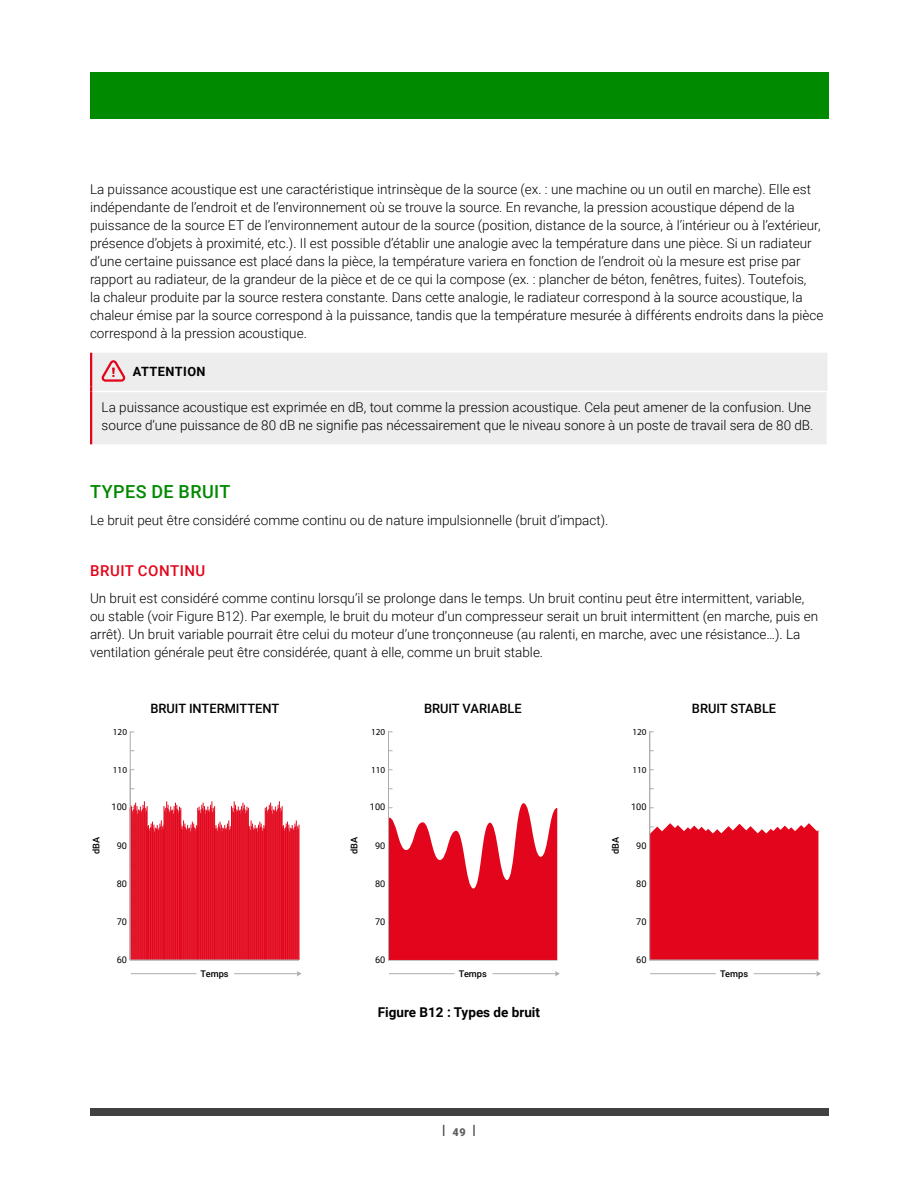
<style>
.page{position:relative;width:918px;height:1188px;background:#fff}
.page>*{position:absolute;margin:0;border:0;box-sizing:border-box;transform-origin:0 0}
.t1{font:500 18px "Roboto";letter-spacing:.025em;color:#008a00}
.t2{font:500 15px "Roboto";letter-spacing:.035em;color:#e3051b}
.t3{font:300 13.5px/18px "Roboto";color:#000}
.t4{font:700 13.5px "Roboto";color:#000}
.t5{font:500 12.9px "Roboto";color:#000}
.t6{font:700 12.75px "Roboto";letter-spacing:.035em;color:#000}
.t7{font:900 10.8px "Roboto";color:#5e5e5e}
.t8{font:9.15px "Roboto";color:#000}
.t9{font:500 9.15px "Roboto";color:#000}
.t10{font:9.15px "Myriad Pro";color:#000}
</style>
<div class="page">
<div style="left:90px;top:72px;width:738px;height:47px;background:#008a00"></div>
<div style="left:90px;top:1109px;width:738px;height:7px;background:#414141"></div>
<div style="left:92px;top:353px;width:735px;height:91px;background:#ededed"></div>
<hr style="left:92px;top:391px;width:736px;height:1px;background:#fff">
<hr style="left:90px;top:353px;width:2px;height:34px;background:#e3051b">
<hr style="left:90px;top:391px;width:2px;height:53px;background:#e3051b">
<svg style="left:101px;top:360px;width:24px;height:22px"></svg>
<hr style="left:130px;top:732px;width:1px;height:38px;background:#acacac">
<svg style="left:129px;top:769px;width:171px;height:192px"></svg>
<hr style="left:131px;top:973px;width:65px;height:1px;background:#acacac">
<hr style="left:234px;top:973px;width:65px;height:1px;background:#acacac">
<svg style="left:296px;top:971px;width:6px;height:5px"></svg>
<hr style="left:389px;top:973px;width:66px;height:1px;background:#acacac">
<hr style="left:492px;top:973px;width:65px;height:1px;background:#acacac">
<svg style="left:555px;top:971px;width:5px;height:6px"></svg>
<hr style="left:388px;top:732px;width:1px;height:38px;background:#acacac">
<hr style="left:650px;top:973px;width:66px;height:1px;background:#acacac">
<hr style="left:754px;top:973px;width:64px;height:1px;background:#acacac">
<svg style="left:816px;top:971px;width:5px;height:6px"></svg>
<svg style="left:649px;top:769px;width:170px;height:192px"></svg>
<hr style="left:649px;top:732px;width:1px;height:38px;background:#acacac">
<svg style="left:388px;top:769px;width:170px;height:192px"></svg>
<p class="t3" style="left:90px;top:179px;width:735px">La puissance acoustique est une caractéristique intrinsèque de la source (ex. : une machine ou un outil en marche). Elle est indépendante de l’endroit et de l’environnement où se trouve la source. En revanche, la pression acoustique dépend de la puissance de la source ET de l’environnement autour de la source (position, distance de la source, à l’intérieur ou à l’extérieur, présence d’objets à proximité, etc.). Il est possible d’établir une analogie avec la température dans une pièce. Si un radiateur d’une certaine puissance est placé dans la pièce, la température variera en fonction de l’endroit où la mesure est prise par rapport au radiateur, de la grandeur de la pièce et de ce qui la compose (ex. : plancher de béton, fenêtres, fuites). Toutefois,<br>la chaleur produite par la source restera constante. Dans cette analogie, le radiateur correspond à la source acoustique, la chaleur émise par la source correspond à la puissance, tandis que la température mesurée à différents endroits dans la pièce correspond à la pression acoustique.</p>
<p class="t6" style="left:133px;top:363px;width:74px">ATTENTION</p>
<p class="t3" style="left:102px;top:398px;width:713px">La puissance acoustique est exprimée en dB, tout comme la pression acoustique. Cela peut amener de la confusion. Une source d’une puissance de 80 dB ne signifie pas nécessairement que le niveau sonore à un poste de travail sera de 80 dB.</p>
<h1 class="t1" style="left:90px;top:479px;width:142px">TYPES DE BRUIT</h1>
<p class="t3" style="left:90px;top:511px;width:520px">Le bruit peut être considéré comme continu ou de nature impulsionnelle (bruit d’impact).</p>
<p class="t2" style="left:90px;top:560px;width:117px">BRUIT CONTINU</p>
<p class="t3" style="left:90px;top:589px;width:730px">Un bruit est considéré comme continu lorsqu’il se prolonge dans le temps. Un bruit continu peut être intermittent, variable, ou stable (voir Figure B12). Par exemple, le bruit du moteur d’un compresseur serait un bruit intermittent (en marche, puis en arrêt). Un bruit variable pourrait être celui du moteur d’une tronçonneuse (au ralenti, en marche, avec une résistance…). La ventilation générale peut être considérée, quant à elle, comme un bruit stable.</p>
<p class="t9" style="left:90px;top:854px;width:19px;rotate:-90deg">dBA</p>
<p class="t10" style="left:113px;top:726px;width:16px">120</p>
<p class="t10" style="left:113px;top:764px;width:16px">110</p>
<p class="t8" style="left:112px;top:801px;width:17px">100</p>
<p class="t8" style="left:117px;top:839px;width:12px">90</p>
<p class="t8" style="left:117px;top:877px;width:12px">80</p>
<p class="t8" style="left:117px;top:915px;width:12px">70</p>
<p class="t8" style="left:117px;top:953px;width:12px">60</p>
<p class="t5" style="left:150px;top:700px;width:130px">BRUIT INTERMITTENT</p>
<p class="t9" style="left:201px;top:967px;width:30px">Temps</p>
<p class="t9" style="left:348px;top:854px;width:19px;rotate:-90deg">dBA</p>
<p class="t10" style="left:371px;top:726px;width:16px">120</p>
<p class="t10" style="left:371px;top:764px;width:16px">110</p>
<p class="t8" style="left:370px;top:801px;width:17px">100</p>
<p class="t8" style="left:375px;top:839px;width:12px">90</p>
<p class="t8" style="left:375px;top:877px;width:12px">80</p>
<p class="t8" style="left:375px;top:915px;width:12px">70</p>
<p class="t8" style="left:375px;top:953px;width:12px">60</p>
<p class="t5" style="left:424px;top:700px;width:99px">BRUIT VARIABLE</p>
<p class="t9" style="left:459px;top:967px;width:30px">Temps</p>
<p class="t4" style="left:378px;top:1003px;width:164px">Figure B12 : Types de bruit</p>
<p class="t7" style="left:452px;top:1125px;width:15px">49</p>
<p class="t9" style="left:609px;top:854px;width:19px;rotate:-90deg">dBA</p>
<p class="t10" style="left:632px;top:726px;width:16px">120</p>
<p class="t10" style="left:632px;top:764px;width:16px">110</p>
<p class="t8" style="left:631px;top:801px;width:17px">100</p>
<p class="t8" style="left:636px;top:839px;width:12px">90</p>
<p class="t8" style="left:636px;top:877px;width:12px">80</p>
<p class="t8" style="left:636px;top:915px;width:12px">70</p>
<p class="t8" style="left:636px;top:953px;width:12px">60</p>
<p class="t5" style="left:692px;top:700px;width:86px">BRUIT STABLE</p>
<p class="t9" style="left:720px;top:967px;width:30px">Temps</p>
</div>
